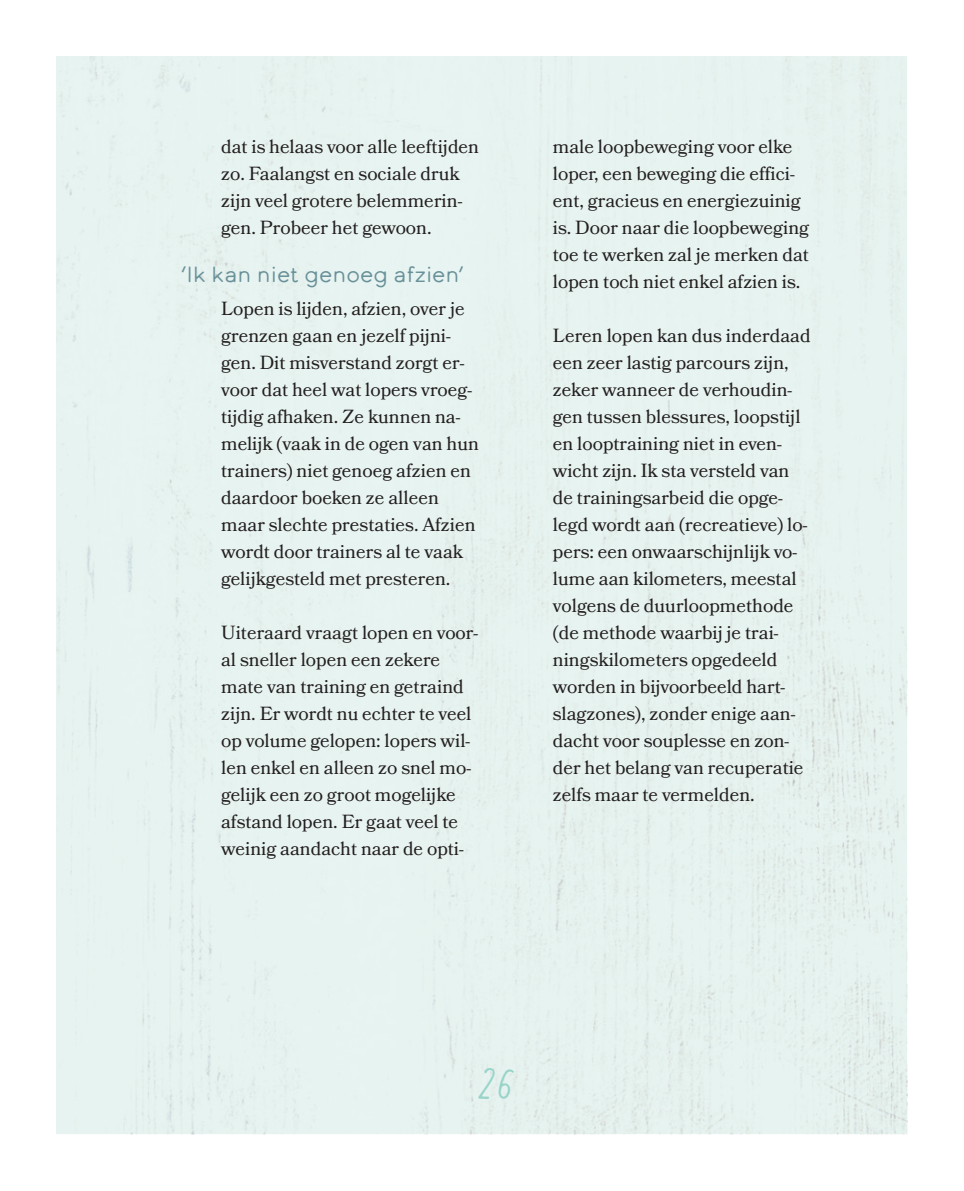
<style>
.page{position:relative;width:964px;height:1191px;background:#fff}
.page>*{position:absolute;margin:0;border:0;box-sizing:border-box;transform-origin:0 0}
.t1{font:40px "Calder Script";color:#98d4c9}
.t2{font:22px "Calder LC";color:#699199}
.t3{font:19px/27px "Bookmania";color:#231f20}
</style>
<div class="page">
<p class="t3" style="left:221px;top:133px;width:259px">dat is helaas voor alle leeftijden zo. Faalangst en sociale druk zijn veel grotere belemmerin&shy;gen. Probeer het gewoon.</p>
<p class="t2" style="left:181px;top:260px;width:285px">‘Ik kan niet genoeg afzien’</p>
<p class="t3" style="left:221px;top:295px;width:259px">Lopen is lijden, afzien, over je grenzen gaan en jezelf pijni&shy;gen. Dit misverstand zorgt er&shy;voor dat heel wat lopers vroeg&shy;tijdig afhaken. Ze kunnen na&shy;melijk (vaak in de ogen van hun trainers) niet genoeg afzien en daardoor boeken ze alleen maar slechte prestaties. Afzien wordt door trainers al te vaak gelijkgesteld met presteren.</p>
<p class="t3" style="left:221px;top:619px;width:258px">Uiteraard vraagt lopen en voor&shy;al sneller lopen een zekere mate van training en getraind zijn. Er wordt nu echter te veel op volume gelopen: lopers wil&shy;len enkel en alleen zo snel mo&shy;gelijk een zo groot mogelijke afstand lopen. Er gaat veel te weinig aandacht naar de opti-</p>
<p class="t3" style="left:553px;top:133px;width:258px">male loopbeweging voor elke loper, een beweging die effici&shy;ënt, gracieus en energiezuinig is. Door naar die loopbeweging toe te werken zal je merken dat lopen toch niet enkel afzien is.</p>
<p class="t3" style="left:553px;top:322px;width:259px">Leren lopen kan dus inderdaad een zeer lastig parcours zijn, zeker wanneer de verhoudin&shy;gen tussen blessures, loopstijl en looptraining niet in even&shy;wicht zijn. Ik sta versteld van de trainingsarbeid die opge&shy;legd wordt aan (recreatieve) lo&shy;pers: een onwaarschijnlijk vo&shy;lume aan kilometers, meestal volgens de duurloopmethode (de methode waarbij je trai&shy;ningskilometers opgedeeld worden in bijvoorbeeld hart&shy;slagzones), zonder enige aan&shy;dacht voor souplesse en zon&shy;der het belang van recuperatie zelfs maar te vermelden.</p>
<h1 class="t1" style="left:476px;top:1060px;width:41px">26</h1>
</div>
